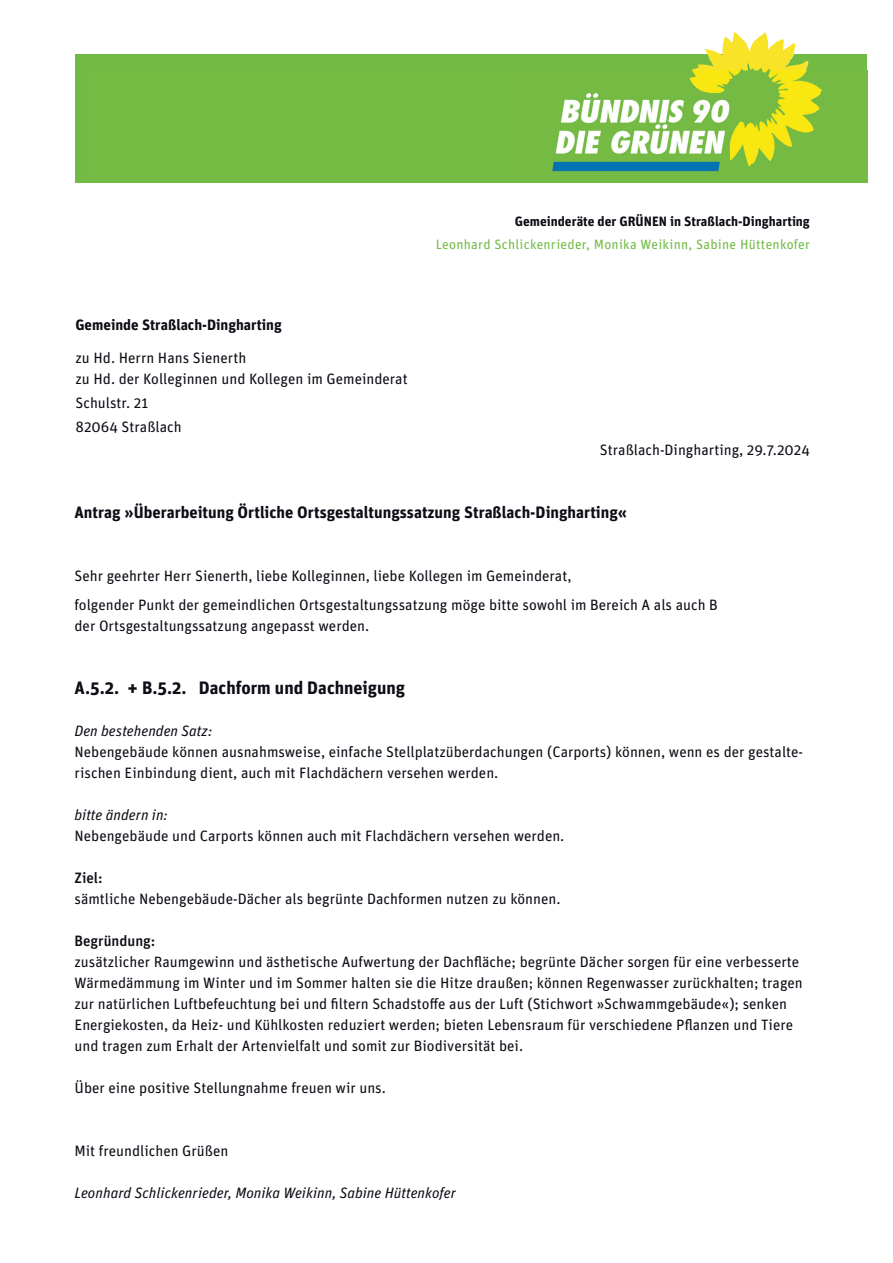
<style>
.page{position:relative;width:893px;height:1263px;background:#fff}
.page>*{position:absolute;margin:0;border:0;box-sizing:border-box;transform-origin:0 0}
.t1{font:700 18px "Unit Pro";color:#0e0c15}
.t2{font:700 16.5px "Unit Pro";color:#0e0c15}
.t3{font:15px/21px "Unit Pro";color:#0e0c15}
.t4{font:italic 15px "Unit Pro";color:#0e0c15}
.t5{font:700 15px "Unit Pro";color:#0e0c15}
.t6{font:500 15px "Unit Pro";color:#0e0c15}
.t7{font:13.5px "Unit Pro";letter-spacing:.02em;color:#71ba43}
.t8{font:700 13.5px "Unit Pro";color:#0e0c15}
</style>
<div class="page">
<div style="left:75px;top:54px;width:792px;height:129px;background:#71ba43"></div>
<img style="left:692px;top:32px;width:117px;height:38px">
<img style="left:552px;top:70px;width:271px;height:102px">
<p class="t5" style="left:75px;top:315px;width:208px">Gemeinde Straßlach-Dingharting</p>
<p class="t3" style="left:75px;top:347px;width:334px">zu Hd. Herrn Hans Sienerth<br>zu Hd. der Kolleginnen und Kollegen im Gemeinderat</p>
<p class="t3" style="left:75px;top:391px;width:108px;line-height:24px">Schulstr. 21<br>82064 Straßlach</p>
<p class="t8" style="left:515px;top:213px;width:297px">Gemeinderäte der GRÜNEN in Straßlach-Dingharting</p>
<p class="t7" style="left:436px;top:235px;width:376px">Leonhard Schlickenrieder, Monika Weikinn, Sabine Hüttenkofer</p>
<p class="t3" style="left:600px;top:439px;width:212px">Straßlach-Dingharting, 29.7.2024</p>
<p class="t2" style="left:75px;top:502px;width:554px">Antrag »Überarbeitung Örtliche Ortsgestaltungssatzung Straßlach-Dingharting«</p>
<p class="t3" style="left:75px;top:561px;width:645px;line-height:28.5px">Sehr geehrter Herr Sienerth, liebe Kolleginnen, liebe Kollegen im Gemeinderat,<br>folgender Punkt der gemeindlichen Ortsgestaltungssatzung möge bitte sowohl im Bereich A als auch B</p>
<p class="t3" style="left:75px;top:615px;width:296px">der Ortsgestaltungssatzung angepasst werden.</p>
<p class="t1" style="left:75px;top:676px;width:332px">A.5.2. + B.5.2. Dachform und Dachneigung</p>
<p class="t4" style="left:75px;top:721px;width:139px">Den bestehenden Satz:</p>
<p class="t3" style="left:75px;top:741px;width:730px">Nebengebäude können ausnahmsweise, einfache Stellplatzüberdachungen (Carports) können, wenn es der gestalte&shy;rischen Einbindung dient, auch mit Flachdächern versehen werden.</p>
<p class="t4" style="left:75px;top:805px;width:95px">bitte ändern in:</p>
<p class="t3" style="left:75px;top:825px;width:491px">Nebengebäude und Carports können auch mit Flachdächern versehen werden.</p>
<p class="t6" style="left:75px;top:868px;width:30px">Ziel:</p>
<p class="t3" style="left:75px;top:888px;width:487px">sämtliche Nebengebäude-Dächer als begrünte Dachformen nutzen zu können.</p>
<p class="t6" style="left:75px;top:931px;width:82px">Begründung:</p>
<p class="t3" style="left:75px;top:951px;width:730px">zusätzlicher Raumgewinn und ästhetische Aufwertung der Dachfläche; begrünte Dächer sorgen für eine verbesserte Wärmedämmung im Winter und im Sommer halten sie die Hitze draußen; können Regenwasser zurückhalten; tragen zur natürlichen Luftbefeuchtung bei und filtern Schadstoffe aus der Luft (Stichwort »Schwammgebäude«); senken Energiekosten, da Heiz- und Kühlkosten reduziert werden; bieten Lebensraum für verschiedene Pflanzen und Tiere und tragen zum Erhalt der Artenvielfalt und somit zur Biodiversität bei.</p>
<p class="t3" style="left:75px;top:1077px;width:313px">Über eine positive Stellungnahme freuen wir uns.</p>
<p class="t3" style="left:75px;top:1140px;width:155px">Mit freundlichen Grüßen</p>
<p class="t4" style="left:75px;top:1183px;width:383px">Leonhard Schlickenrieder, Monika Weikinn, Sabine Hüttenkofer</p>
</div>
